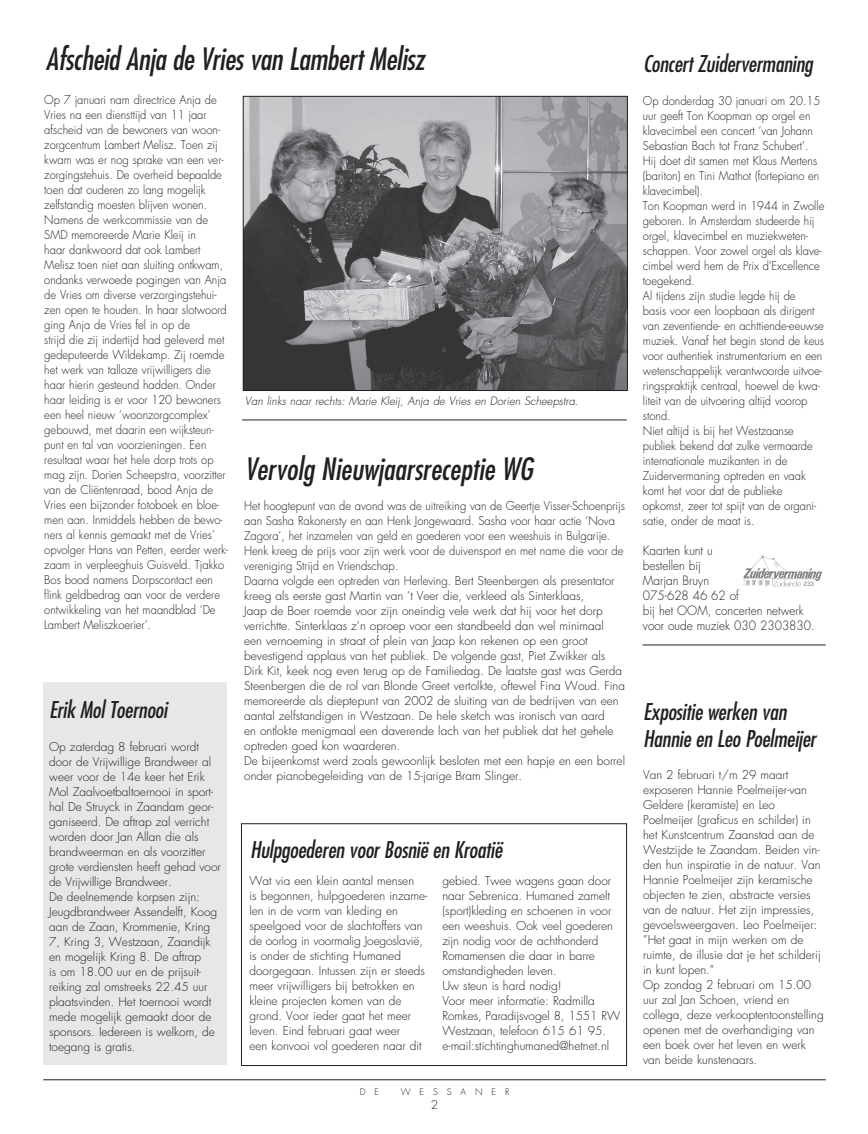
<style>
.page{position:relative;width:868px;height:1134px;background:#fff}
.page>*{position:absolute;margin:0;border:0;box-sizing:border-box;transform-origin:0 0}
.t1{font:italic condensed 30px "Futura";letter-spacing:-.01em;color:#231f20}
.t2{font:italic condensed 22.5px/27px "Futura";letter-spacing:-.01em;color:#231f20}
.t3{font:300 12.5px/15px "Futura";color:#231f20;scale:.94 1}
.t4{font:300 11.88px/15px "Futura";color:#231f20;scale:.94 1}
.t5{font:300 11.88px/15px "Futura";color:#231f20}
.t6{font:italic 300 11.25px "Futura";color:#231f20}
.t7{font:300 8.88px "Futura";letter-spacing:1em;color:#231f20}
.t8{font:6.25px "Helvetica";color:#808285}
</style>
<div class="page">
<div style="left:43px;top:682px;width:184px;height:383px;background:#e6e7e9"></div>
<div style="left:241px;top:823px;width:385px;height:243px;border:1px solid #231f20"></div>
<hr style="left:43px;top:1079px;width:782px;height:1px;background:#231f20">
<img style="left:245px;top:98px;width:380px;height:291px">
<div style="left:243px;top:96px;width:384px;height:295px;border:1px solid #231f20"></div>
<img style="left:743px;top:555px;width:79px;height:32px">
<hr style="left:242px;top:420px;width:384px;height:1px;background:#231f20">
<hr style="left:642px;top:645px;width:183px;height:1px;background:#231f20">
<div style="left:802px;top:580px;width:13px;height:10px;background:#fff"></div>
<h1 class="t1" style="left:46px;top:40px;width:380px">Afscheid Anja de Vries van Lambert Melisz</h1>
<p class="t4" style="left:44px;top:93px;width:197px">Op 7 januari nam directrice Anja de Vries na een diensttijd van 11 jaar afscheid van de bewoners van woon&shy;zorgcentrum Lambert Melisz. Toen zij kwam was er nog sprake van een ver&shy;zorgingstehuis. De overheid bepaalde toen dat ouderen zo lang mogelijk zelfstandig moesten blijven wonen.<br>Namens de werkcommissie van de SMD memoreerde Marie Kleij in<br>haar dankwoord dat ook Lambert Melisz toen niet aan sluiting ontkwam, ondanks verwoede pogingen van Anja de Vries om diverse verzorgingstehui&shy;zen open te houden. In haar slotwoord ging Anja de Vries fel in op de<br>strijd die zij indertijd had geleverd met gedeputeerde Wildekamp. Zij roemde het werk van talloze vrijwilligers die haar hierin gesteund hadden. Onder haar leiding is er voor 120 bewoners een heel nieuw ‘woonzorgcomplex’ gebouwd, met daarin een wijksteun&shy;punt en tal van voorzieningen. Een resultaat waar het hele dorp trots op mag zijn. Dorien Scheepstra, voorzitter van de Cliëntenraad, bood Anja de Vries een bijzonder fotoboek en bloe&shy;men aan. Inmiddels hebben de bewo&shy;ners al kennis gemaakt met de Vries’ opvolger Hans van Petten, eerder werk&shy;zaam in verpleeghuis Guisveld. Tjakko Bos bood namens Dorpscontact een flink geldbedrag aan voor de verdere ontwikkeling van het maandblad ‘De Lambert Meliszkoerier’.</p>
<h2 class="t2" style="left:49px;top:696px;width:119px">Erik Mol Toernooi</h2>
<p class="t5" style="left:49px;top:739px;width:173px">Op zaterdag 8 februari wordt door de Vrijwillige Brandweer al weer voor de 14e keer het Erik<br>Mol Zaalvoetbaltoernooi in sport&shy;hal De Struyck in Zaandam geor&shy;ganiseerd. De aftrap zal verricht worden door Jan Allan die als brandweerman en als voorzitter grote verdiensten heeft gehad voor de Vrijwillige Brandweer.<br>De deelnemende korpsen zijn:<br>Jeugdbrandweer Assendelft, Koog aan de Zaan, Krommenie, Kring<br>7, Kring 3, Westzaan, Zaandijk en mogelijk Kring 8. De aftrap<br>is om 18.00 uur en de prijsuit&shy;reiking zal omstreeks 22.45 uur plaatsvinden. Het toernooi wordt mede mogelijk gemaakt door de sponsors. Iedereen is welkom, de toegang is gratis.</p>
<p class="t6" style="left:245px;top:393px;width:335px">Van links naar rechts: Marie Kleij, Anja de Vries en Dorien Scheepstra.</p>
<h1 class="t1" style="left:245px;top:450px;width:289px">Vervolg Nieuwjaarsreceptie WG</h1>
<p class="t4" style="left:244px;top:498px;width:406px">Het hoogtepunt van de avond was de uitreiking van de Geertje Visser-Schoenprijs aan Sasha Rakonersty en aan Henk Jongewaard. Sasha voor haar actie ‘Nova Zagora’, het inzamelen van geld en goederen voor een weeshuis in Bulgarije.<br>Henk kreeg de prijs voor zijn werk voor de duivensport en met name die voor de vereniging Strijd en Vriendschap.<br>Daarna volgde een optreden van Herleving. Bert Steenbergen als presentator kreeg als eerste gast Martin van ’t Veer die, verkleed als Sinterklaas,<br>Jaap de Boer roemde voor zijn oneindig vele werk dat hij voor het dorp verrichtte. Sinterklaas z’n oproep voor een standbeeld dan wel minimaal<br>een vernoeming in straat of plein van Jaap kon rekenen op een groot bevestigend applaus van het publiek. De volgende gast, Piet Zwikker als Dirk Kit, keek nog even terug op de Familiedag. De laatste gast was Gerda Steenbergen die de rol van Blonde Greet vertolkte, oftewel Fina Woud. Fina memoreerde als dieptepunt van 2002 de sluiting van de bedrijven van een aantal zelfstandigen in Westzaan. De hele sketch was ironisch van aard<br>en ontlokte menigmaal een daverende lach van het publiek dat het gehele optreden goed kon waarderen.<br>De bijeenkomst werd zoals gewoonlijk besloten met een hapje en een borrel onder pianobegeleiding van de 15-jarige Bram Slinger.</p>
<h2 class="t2" style="left:250px;top:835px;width:253px">Hulpgoederen voor Bosnië en Kroatië</h2>
<p class="t5" style="left:249px;top:873px;width:179px">Wat via een klein aantal mensen<br>is begonnen, hulpgoederen inzame&shy;len in de vorm van kleding en speelgoed voor de slachtoffers van de oorlog in voormalig Joegoslavië, is onder de stichting Humaned doorgegaan. Intussen zijn er steeds meer vrijwilligers bij betrokken en kleine projecten komen van de grond. Voor ieder gaat het meer leven. Eind februari gaat weer<br>een konvooi vol goederen naar dit</p>
<p class="t5" style="left:442px;top:873px;width:179px">gebied. Twee wagens gaan door naar Sebrenica. Humaned zamelt (sport)kleding en schoenen in voor een weeshuis. Ook veel goederen zijn nodig voor de achthonderd<br>Romamensen die daar in barre omstandigheden leven.<br>Uw steun is hard nodig!<br>Voor meer informatie: Radmilla<br>Romkes, Paradijsvogel 8, 1551 RW<br>Westzaan, telefoon 615 61 95. e-mail:stichtinghumaned@hetnet.nl</p>
<p class="t7" style="left:359px;top:1086px;width:21px">D E</p>
<p class="t7" style="left:400px;top:1086px;width:110px">WESSANER</p>
<p class="t5" style="left:430px;top:1097px;width:9px">2</p>
<h2 class="t2" style="left:643px;top:50px;width:171px">Concert Zuidervermaning</h2>
<p class="t4" style="left:642px;top:93px;width:194px">Op donderdag 30 januari om 20.15 uur geeft Ton Koopman op orgel en klavecimbel een concert ‘van Johann Sebastian Bach tot Franz Schubert’.<br>Hij doet dit samen met Klaus Mertens (bariton) en Tini Mathot (fortepiano en klavecimbel).<br>Ton Koopman werd in 1944 in Zwolle geboren. In Amsterdam studeerde hij orgel, klavecimbel en muziekweten&shy;schappen. Voor zowel orgel als klave&shy;cimbel werd hem de Prix d'Excellence toegekend.<br>Al tijdens zijn studie legde hij de<br>basis voor een loopbaan als dirigent van zeventiende- en achttiende-eeuwse muziek. Vanaf het begin stond de keus voor authentiek instrumentarium en een wetenschappelijk verantwoorde uitvoe&shy;ringspraktijk centraal, hoewel de kwa&shy;liteit van de uitvoering altijd voorop stond.<br>Niet altijd is bij het Westzaanse publiek bekend dat zulke vermaarde internationale muzikanten in de Zuidervermaning optreden en vaak komt het voor dat de publieke opkomst, zeer tot spijt van de organi&shy;satie, onder de maat is.</p>
<p class="t3" style="left:642px;top:543px;width:184px">Kaarten kunt u<br>bestellen bij<br>Marjan Bruyn<br>075-628 46 62 of<br>bij het OOM, concerten netwerk voor oude muziek 030 2303830.</p>
<p class="t8" style="left:803px;top:581px;width:12px">233</p>
<h2 class="t2" style="left:643px;top:697px;width:174px">Expositie werken van<br>Hannie en Leo Poelmeijer</h2>
<p class="t5" style="left:643px;top:767px;width:182px">Van 2 februari t/m 29 maart exposeren Hannie Poelmeijer-van<br>Geldere (keramiste) en Leo<br>Poelmeijer (graficus en schilder) in het Kunstcentrum Zaanstad aan de<br>Westzijde te Zaandam. Beiden vin&shy;den hun inspiratie in de natuur. Van<br>Hannie Poelmeijer zijn keramische objecten te zien, abstracte versies van de natuur. Het zijn impressies, gevoelsweergaven. Leo Poelmeijer: ”Het gaat in mijn werken om de ruimte, de illusie dat je het schilderij in kunt lopen.”<br>Op zondag 2 februari om 15.00 uur zal Jan Schoen, vriend en collega, deze verkooptentoonstelling openen met de overhandiging van een boek over het leven en werk van beide kunstenaars.</p>
</div>
